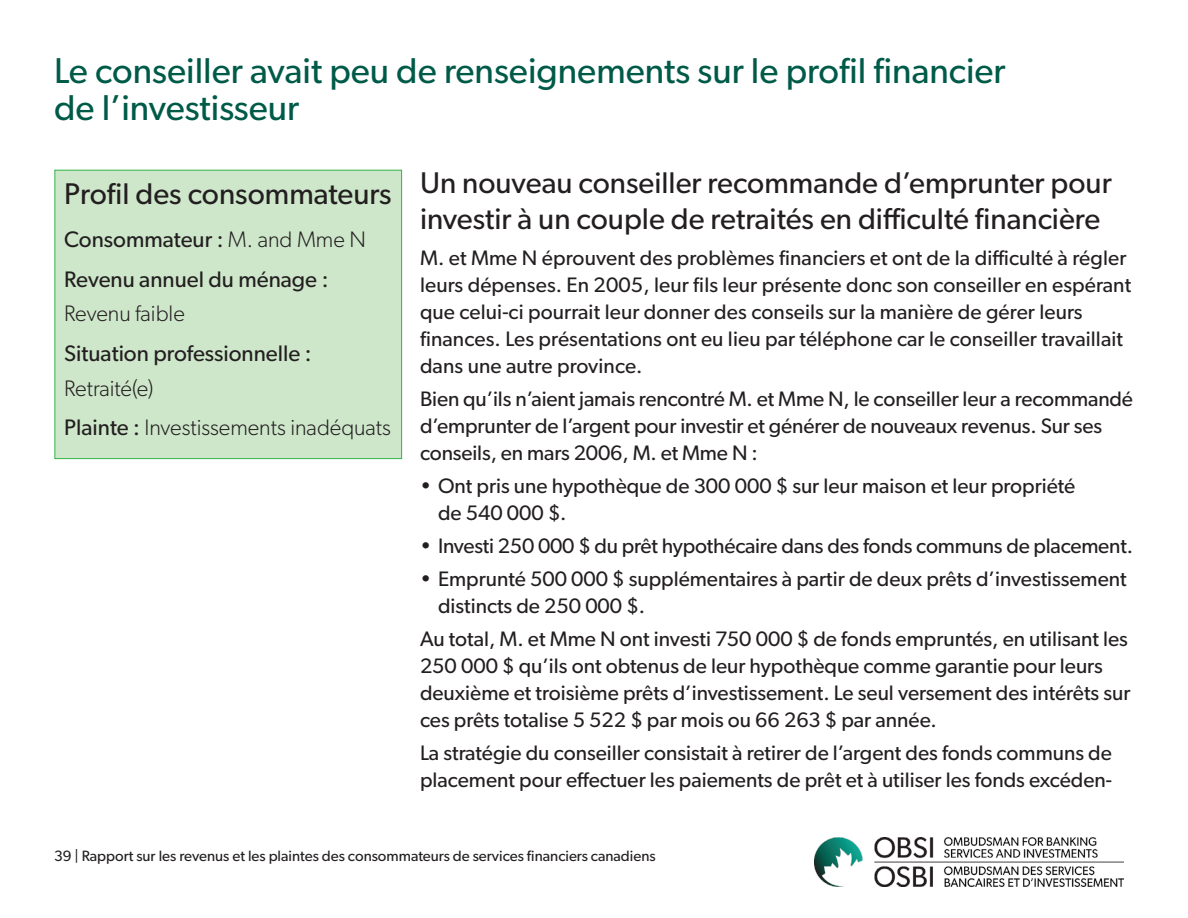
<style>
.page{position:relative;width:1188px;height:918px;background:#fff}
.page>*{position:absolute;margin:0;border:0;box-sizing:border-box;transform-origin:0 0}
.t1{font:36px/37.2px "Gibson";color:#005a48}
.t2{font:30px/36px "Gibson";color:#231f20}
.t3{font:22.5px/39.3px "Gibson";color:#231f20}
.t4{font:300 22.5px/39.3px "Gibson";color:#231f20}
.t5{font:21px/27px "Gibson";color:#231f20}
.t6{font:15px "Gibson";color:#231f20}
.s1{font-weight:300}
.s2{font-weight:400}
</style>
<div class="page">
<img style="left:814px;top:837px;width:310px;height:49px">
<div style="left:55px;top:170px;width:347px;height:289px;background:#cee7ca"></div>
<div style="left:54px;top:170px;width:348px;height:289px;border:1px solid #31b44a"></div>
<h1 class="t1" style="left:54px;top:51px;width:953px">Le conseiller avait peu de renseignements sur le profil financier de l’investisseur</h1>
<h2 class="t2" style="left:64px;top:175px;width:329px">Profil des consommateurs</h2>
<p class="t3" style="left:64px;top:220px;width:303px">Consommateur : <span class="s1">M. and Mme N<br></span>Revenu annuel du ménage :</p>
<p class="t4" style="left:64px;top:294px;width:122px">Revenu faible</p>
<p class="t3" style="left:64px;top:333px;width:249px">Situation professionnelle :</p>
<p class="t4" style="left:64px;top:368px;width:328px">Retraité(e)<br><span class="s2">Plainte :</span> Investissements inadéquats</p>
<h2 class="t2" style="left:420px;top:165px;width:693px">Un nouveau conseiller recommande d’emprunter pour investir à un couple de retraités en difficulté financière</h2>
<p class="t5" style="left:420px;top:244px;width:713px">M. et Mme N éprouvent des problèmes financiers et ont de la difficulté à régler leurs dépenses. En 2005, leur fils leur présente donc son conseiller en espérant que celui-ci pourrait leur donner des conseils sur la manière de gérer leurs finances. Les présentations ont eu lieu par téléphone car le conseiller travaillait dans une autre province.</p>
<p class="t5" style="left:420px;top:385px;width:715px">Bien qu’ils n’aient jamais rencontré M. et Mme N, le conseiller leur a recommandé d’emprunter de l’argent pour investir et générer de nouveaux revenus. Sur ses conseils, en mars 2006, M. et Mme N :</p>
<p class="t5" style="left:438px;top:472px;width:639px;text-indent:-18px">• Ont pris une hypothèque de 300 000 $ sur leur maison et leur propriété de 540 000 $.</p>
<p class="t5" style="left:420px;top:532px;width:715px">• Investi 250 000 $ du prêt hypothécaire dans des fonds communs de placement.</p>
<p class="t5" style="left:438px;top:565px;width:690px;text-indent:-18px">• Emprunté 500 000 $ supplémentaires à partir de deux prêts d’investissement distincts de 250 000 $.</p>
<p class="t5" style="left:420px;top:625px;width:712px">Au total, M. et Mme N ont investi 750 000 $ de fonds empruntés, en utilisant les 250 000 $ qu’ils ont obtenus de leur hypothèque comme garantie pour leurs deuxième et troisième prêts d’investissement. Le seul versement des intérêts sur ces prêts totalise 5 522 $ par mois ou 66 263 $ par année.</p>
<p class="t5" style="left:420px;top:739px;width:694px">La stratégie du conseiller consistait à retirer de l’argent des fonds communs de placement pour effectuer les paiements de prêt et à utiliser les fonds excéden-</p>
<p class="t6" style="left:54px;top:847px;width:603px">39 | Rapport sur les revenus et les plaintes des consommateurs de services financiers canadiens</p>
</div>
